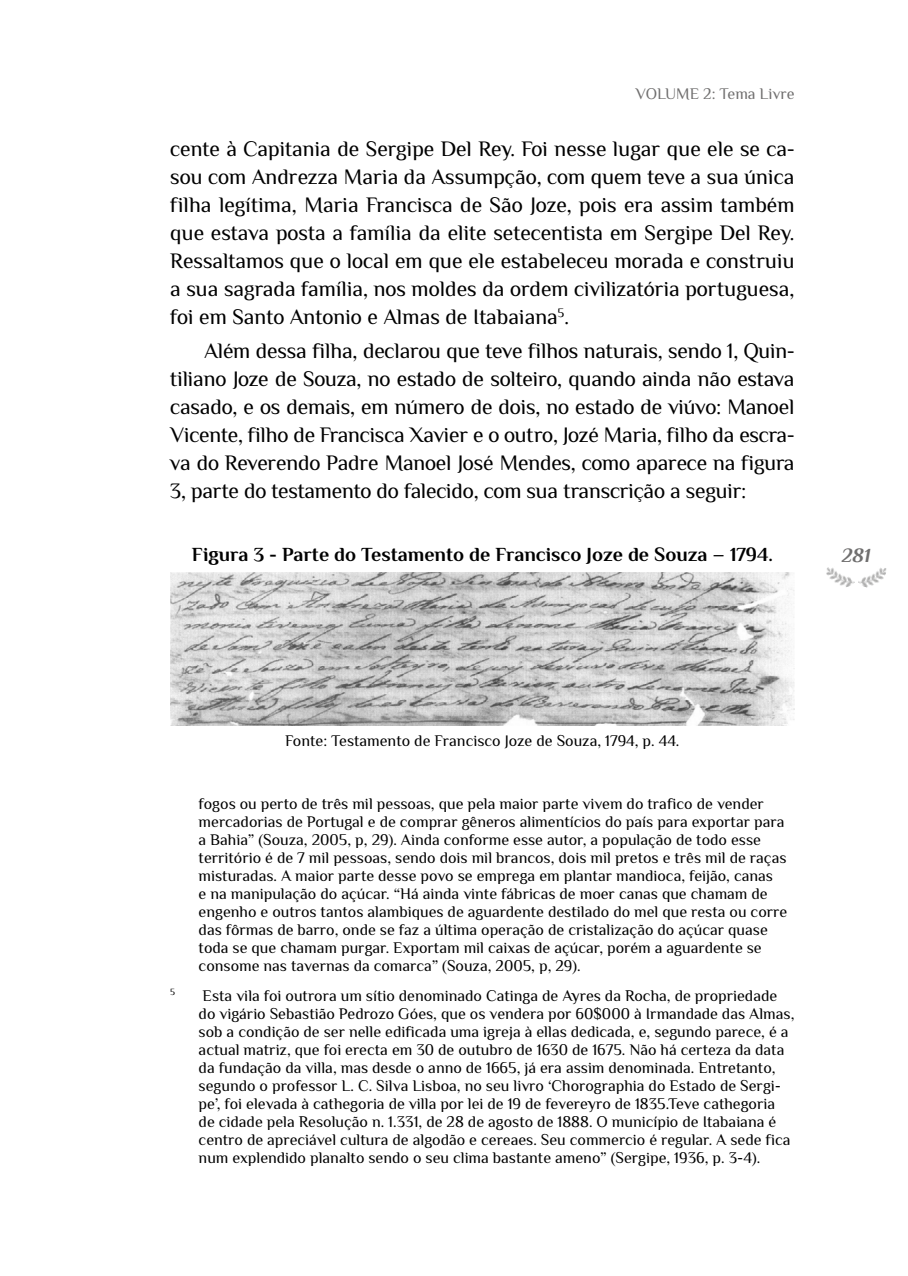
<style>
.page{position:relative;width:908px;height:1276px;background:#fff}
.page>*{position:absolute;margin:0;border:0;box-sizing:border-box;transform-origin:0 0}
.t1{font:22px/28px "Philosopher";letter-spacing:-.01em;color:#000;text-align:justify}
.t2{font:700 20px "Philosopher";color:#000}
.t3{font:italic 700 20px "Philosopher";color:#706f6f}
.t4{font:16px/18px "Philosopher";color:#000}
.t5{font:16px "Philosopher";letter-spacing:-.005em;color:#706f6f}
.t6{font:9.4px "Philosopher";color:#000}
</style>
<div class="page">
<img style="left:826px;top:567px;width:61px;height:21px">
<img style="left:170px;top:573px;width:624px;height:153px">
<p class="t5" style="left:635px;top:83px;width:160px">VOLUME 2: Tema Livre</p>
<p class="t1" style="left:170px;top:135px;width:625px">cente à Capitania de Sergipe Del Rey. Foi nesse lugar que ele se ca&shy;sou com Andrezza Maria da Assumpção, com quem teve a sua única filha legítima, Maria Francisca de São Joze, pois era assim também que estava posta a família da elite setecentista em Sergipe Del Rey.<br>Ressaltamos que o local em que ele estabeleceu morada e construiu a sua sagrada família, nos moldes da ordem civilizatória portuguesa, foi em Santo Antonio e Almas de Itabaiana<sup>5</sup>.</p>
<p class="t1" style="left:170px;top:337px;width:625px;text-indent:34px">Além dessa filha, declarou que teve filhos naturais, sendo 1, Quin&shy;tiliano Joze de Souza, no estado de solteiro, quando ainda não estava casado, e os demais, em número de dois, no estado de viúvo: Manoel Vicente, filho de Francisca Xavier e o outro, Jozé Maria, filho da escra&shy;va do Reverendo Padre Manoel José Mendes, como aparece na figura 3, parte do testamento do falecido, com sua transcrição a seguir:</p>
<p class="t2" style="left:192px;top:541px;width:582px">Figura 3 - Parte do Testamento de Francisco Joze de Souza – 1794.</p>
<p class="t3" style="left:841px;top:541px;width:30px">281</p>
<p class="t4" style="left:285px;top:732px;width:395px">Fonte: Testamento de Francisco Joze de Souza, 1794, p. 44.</p>
<p class="t4" style="left:198px;top:795px;width:590px">fogos ou perto de três mil pessoas, que pela maior parte vivem do trafico de vender mercadorias de Portugal e de comprar gêneros alimentícios do país para exportar para a Bahia” (Souza, 2005, p, 29). Ainda conforme esse autor, a população de todo esse território é de 7 mil pessoas, sendo dois mil brancos, dois mil pretos e três mil de raças misturadas. A maior parte desse povo se emprega em plantar mandioca, feijão, canas<br>e na manipulação do açúcar. “Há ainda vinte fábricas de moer canas que chamam de engenho e outros tantos alambiques de aguardente destilado do mel que resta ou corre das fôrmas de barro, onde se faz a última operação de cristalização do açúcar quase toda se que chamam purgar. Exportam mil caixas de açúcar, porém a aguardente se consome nas tavernas da comarca” (Souza, 2005, p, 29).</p>
<p class="t6" style="left:170px;top:986px;width:6px">5</p>
<p class="t4" style="left:198px;top:986px;width:597px">Esta vila foi outrora um sítio denominado Catinga de Ayres da Rocha, de propriedade<br>do vigário Sebastião Pedrozo Góes, que os vendera por 60$000 à Irmandade das Almas, sob a condição de ser nelle edificada uma igreja à ellas dedicada, e, segundo parece, é a actual matriz, que foi erecta em 30 de outubro de 1630 de 1675. Não há certeza da data da fundação da villa, mas desde o anno de 1665, já era assim denominada. Entretanto, segundo o professor L. C. Silva Lisboa, no seu livro ‘Chorographia do Estado de Sergi&shy;pe’, foi elevada à cathegoria de villa por lei de 19 de fevereyro de 1835.Teve cathegoria de cidade pela Resolução n. 1.331, de 28 de agosto de 1888. O município de Itabaiana é centro de apreciável cultura de algodão e cereaes. Seu commercio é regular. A sede fica num explendido planalto sendo o seu clima bastante ameno” (Sergipe, 1936, p. 3-4).</p>
</div>
